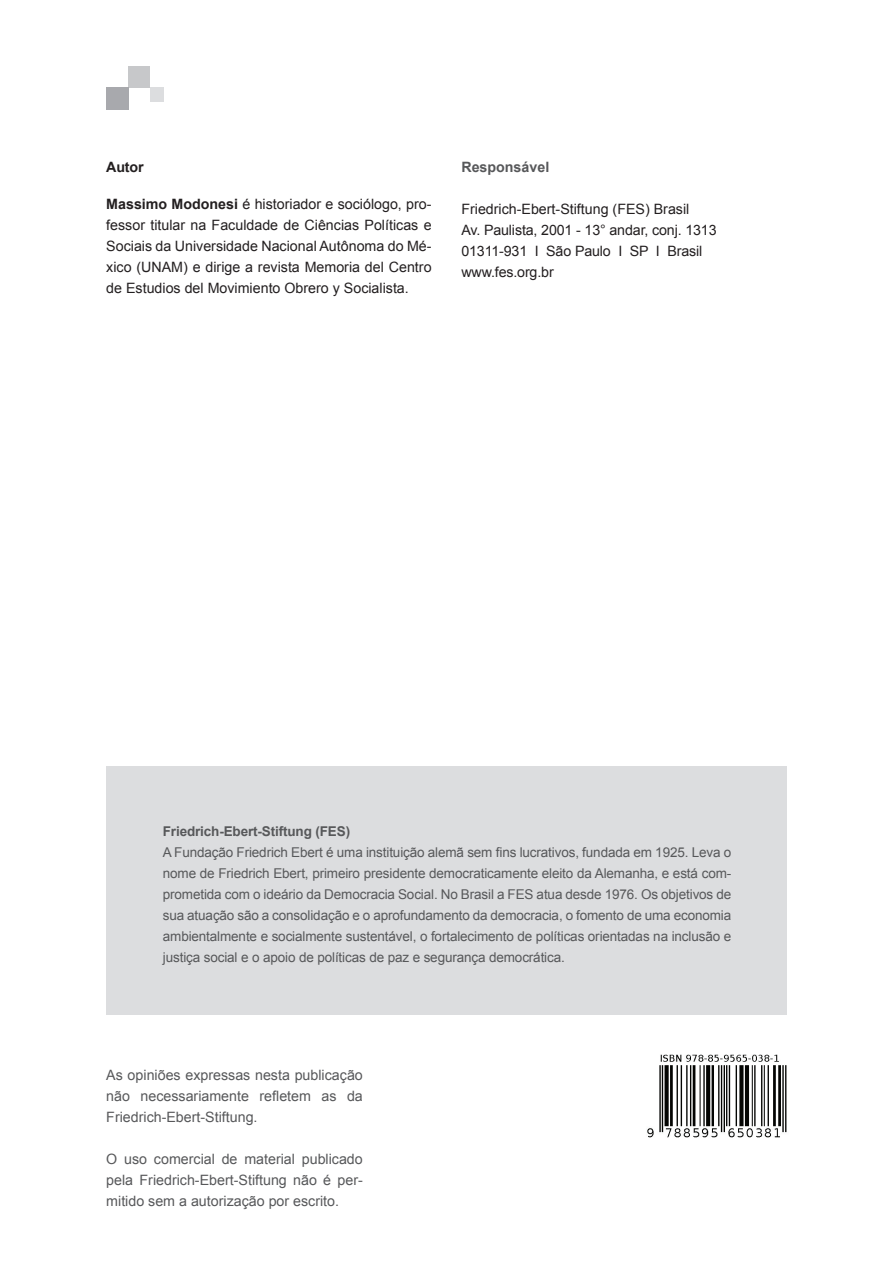
<style>
.page{position:relative;width:893px;height:1263px;background:#fff}
.page>*{position:absolute;margin:0;border:0;box-sizing:border-box;transform-origin:0 0}
.t1{font:14.25px/21px "Arial";color:#231f20}
.t2{font:14.25px/21px "Arial";color:#57585a;text-align:justify}
.t3{font:700 14.25px "Arial";color:#57585a}
.t4{font:700 14.25px "Arial";letter-spacing:-.01em;color:#231f20}
.t5{font:13.5px/21px "Arial";letter-spacing:-.01em;color:#57585a;text-align:justify}
.t6{font:700 13.5px "Arial";letter-spacing:-.01em;color:#57585a}
.s1{font-weight:700}
</style>
<div class="page">
<div style="left:106px;top:766px;width:681px;height:249px;background:#dcdddf"></div>
<div style="left:129px;top:66px;width:21px;height:21px;background:#c7c8ca"></div>
<div style="left:150px;top:87px;width:14px;height:15px;background:#dcdddf"></div>
<div style="left:106px;top:87px;width:23px;height:22px;background:#a8a9ad"></div>
<img style="left:647px;top:1054px;width:140px;height:83px">
<p class="t4" style="left:106px;top:157px;width:39px">Autor</p>
<p class="t1" style="left:106px;top:193px;width:327px;text-align:justify"><span class="s1">Massimo Modonesi</span> é historiador e sociólogo, pro&shy;fessor titular na Faculdade de Ciências Políticas e Sociais da Universidade Nacional Autônoma do Mé&shy;xico (UNAM) e dirige a revista Memoria del Centro de Estudios del Movimiento Obrero y Socialista.</p>
<p class="t3" style="left:461px;top:157px;width:89px">Responsável</p>
<p class="t1" style="left:461px;top:199px;width:257px">Friedrich-Ebert-Stiftung (FES) Brasil<br>Av. Paulista, 2001 - 13° andar, conj. 1313<br>01311-931 I São Paulo I SP I Brasil www.fes.org.br</p>
<p class="t6" style="left:163px;top:822px;width:189px">Friedrich-Ebert-Stiftung (FES)</p>
<p class="t5" style="left:163px;top:841px;width:570px">A Fundação Friedrich Ebert é uma instituição alemã sem fins lucrativos, fundada em 1925. Leva o nome de Friedrich Ebert, primeiro presidente democraticamente eleito da Alemanha, e está com&shy;prometida com o ideário da Democracia Social. No Brasil a FES atua desde 1976. Os objetivos de sua atuação são a consolidação e o aprofundamento da democracia, o fomento de uma economia ambientalmente e socialmente sustentável, o fortalecimento de políticas orientadas na inclusão e justiça social e o apoio de políticas de paz e segurança democrática.</p>
<p class="t2" style="left:106px;top:1065px;width:258px">As opiniões expressas nesta publicação não necessariamente refletem as da Friedrich-Ebert-Stiftung.</p>
<p class="t2" style="left:106px;top:1149px;width:258px">O uso comercial de material publicado pela Friedrich-Ebert-Stiftung não é per&shy;mitido sem a autorização por escrito.</p>
</div>
